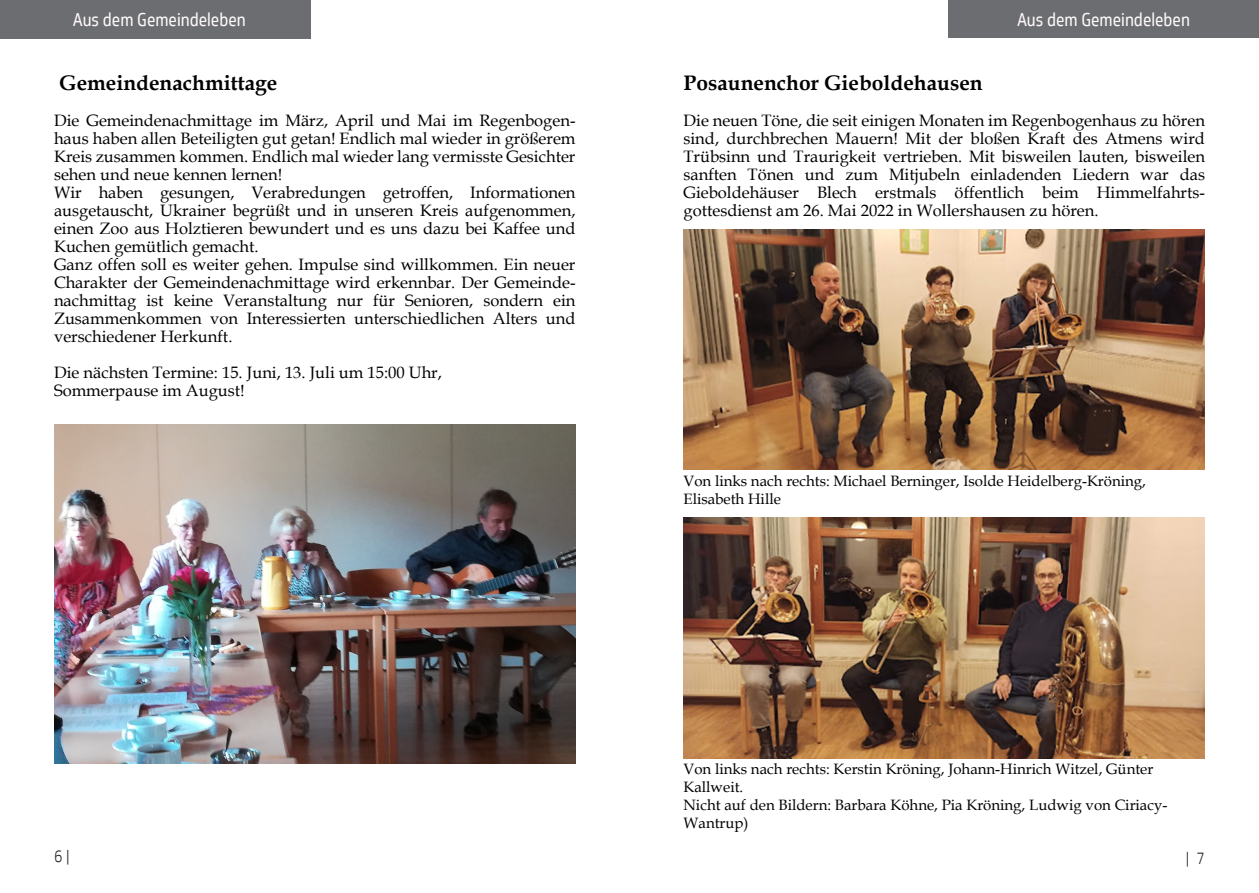
<style>
.page{position:relative;width:1259px;height:893px;background:#fff}
.page>*{position:absolute;margin:0;border:0;box-sizing:border-box;transform-origin:0 0}
.t1{font:700 21px "Book Antiqua";color:#000001}
.t2{font:18px "Soleto";color:#fef9fb;scale:.85 1}
.t3{font:16.5px/18px "Book Antiqua";color:#000001}
.t4{font:300 16.5px "Soleto";color:#231f20;scale:.88 1}
.t5{font:15px/18px "Book Antiqua";color:#000001}
</style>
<div class="page">
<div style="left:0;top:0;width:311px;height:38px;background:#6c6d70"></div>
<div style="left:948px;top:0;width:311px;height:37px;background:#6c6d70"></div>
<img style="left:683px;top:229px;width:522px;height:241px">
<img style="left:683px;top:518px;width:522px;height:240px">
<img style="left:54px;top:424px;width:521px;height:340px">
<p class="t2" style="left:73px;top:12px;width:205px">Aus dem Gemeindeleben</p>
<p class="t2" style="left:1017px;top:12px;width:205px">Aus dem Gemeindeleben</p>
<p class="t1" style="left:59px;top:75px;width:220px">Gemeindenachmittage</p>
<p class="t3" style="left:54px;top:113px;width:523px">Die Gemeindenachmittage im März, April und Mai im Regenbogen&shy;haus haben allen Beteiligten gut getan! Endlich mal wieder in größerem Kreis zusammen kommen. Endlich mal wieder lang vermisste Gesichter sehen und neue kennen lernen!<br>Wir haben gesungen, Verabredungen getroffen, Informationen ausgetauscht, Ukrainer begrüßt und in unseren Kreis aufgenommen, einen Zoo aus Holztieren bewundert und es uns dazu bei Kaffee und Kuchen gemütlich gemacht.<br>Ganz offen soll es weiter gehen. Impulse sind willkommen. Ein neuer Charakter der Gemeindenachmittage wird erkennbar. Der Gemeinde&shy;nachmittag ist keine Veranstaltung nur für Senioren, sondern ein Zusammenkommen von Interessierten unterschiedlichen Alters und verschiedener Herkunft.</p>
<p class="t3" style="left:54px;top:365px;width:389px">Die nächsten Termine: 15. Juni, 13. Juli um 15:00 Uhr,<br>Sommerpause im August!</p>
<p class="t1" style="left:683px;top:75px;width:301px">Posaunenchor Gieboldehausen</p>
<p class="t3" style="left:683px;top:113px;width:523px;text-align:justify">Die neuen Töne, die seit einigen Monaten im Regenbogenhaus zu hören sind, durchbrechen Mauern! Mit der bloßen Kraft des Atmens wird Trübsinn und Traurigkeit vertrieben. Mit bisweilen lauten, bisweilen sanften Tönen und zum Mitjubeln einladenden Liedern war das Gieboldehäuser Blech erstmals öffentlich beim Himmelfahrts&shy;gottesdienst am 26. Mai 2022 in Wollershausen zu hören.</p>
<p class="t5" style="left:683px;top:474px;width:464px">Von links nach rechts: Michael Berninger, Isolde Heidelberg-Kröning,<br>Elisabeth Hille</p>
<p class="t5" style="left:683px;top:762px;width:485px">Von links nach rechts: Kerstin Kröning, Johann-Hinrich Witzel, Günter Kallweit.<br>Nicht auf den Bildern: Barbara Köhne, Pia Kröning, Ludwig von Ciriacy-Wantrup)</p>
<p class="t4" style="left:54px;top:850px;width:19px">6 |</p>
<p class="t4" style="left:1185px;top:851px;width:23px">| 7</p>
</div>
